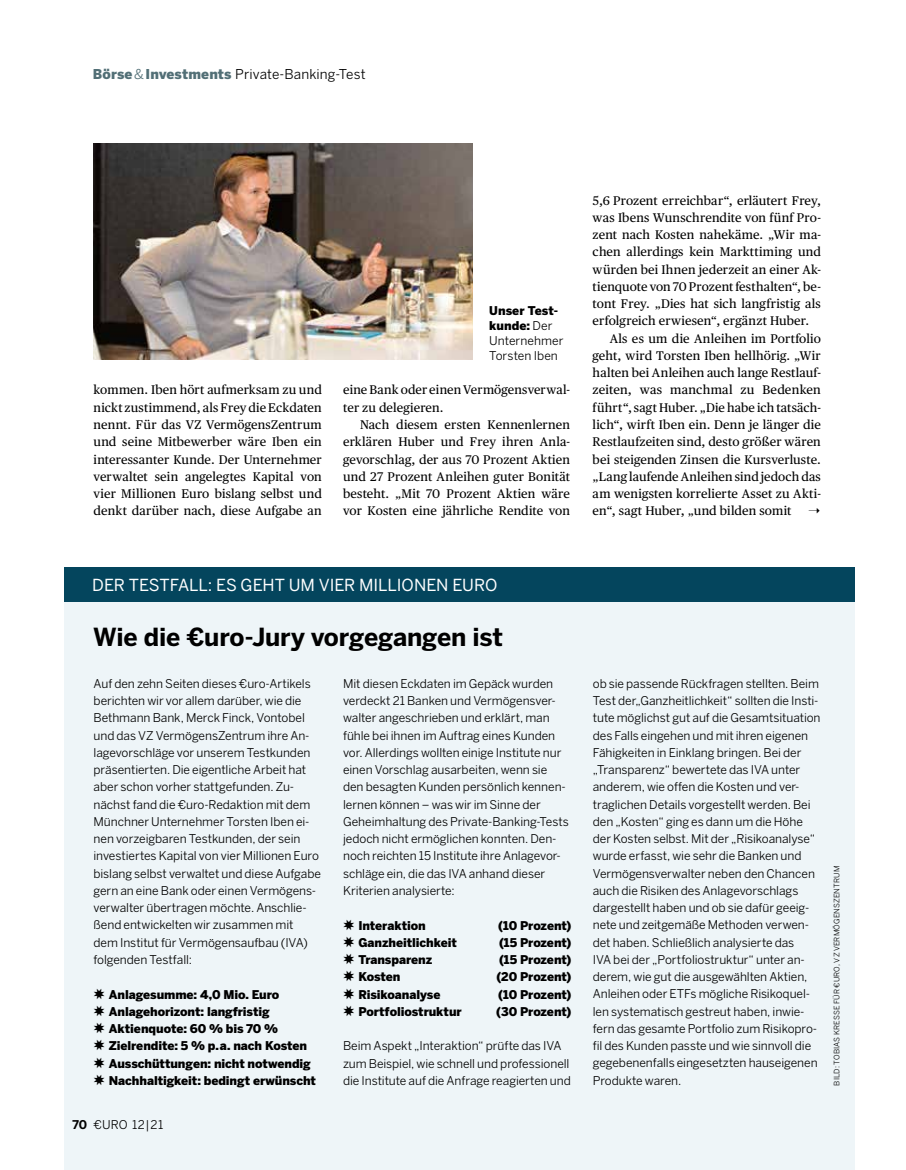
<style>
.page{position:relative;width:906px;height:1170px;background:#fff}
.page>*{position:absolute;margin:0;border:0;box-sizing:border-box;transform-origin:0 0}
.t1{font:700 24.75px "Benton Sans";letter-spacing:-.01em;color:#000}
.t2{font:16.5px "Benton Sans";letter-spacing:-.005em;color:#fff}
.t3{font:13.5px "Benton Sans";letter-spacing:.01em;color:#000}
.t4{font:12.6px/17.2px "Publico Text";letter-spacing:.01em;color:#000;text-align:justify}
.t5{font:12px/17.2px "Benton Sans";letter-spacing:-.005em;color:#000}
.t6{font:900 12px/17.2px "Benton Sans";letter-spacing:-.005em;color:#000}
.t7{font:7.5px "Benton Sans";letter-spacing:.02em;color:#000}
.s1{font-weight:900;color:#526f76}
.s2{color:#526f76}
.s3{font-weight:900}
.s4{font-weight:700}
</style>
<div class="page">
<div style="left:64px;top:567px;width:790px;height:602px;background:#eef5f8"></div>
<div style="left:64px;top:567px;width:790px;height:34px;background:#04455d"></div>
<img style="left:94px;top:144px;width:378px;height:216px">
<p class="t3" style="left:93px;top:66px;width:274px"><span class="s1">Börse</span><span class="s2">&amp;</span><span class="s1">Investments</span> Private-Banking-Test</p>
<p class="t4" style="left:94px;top:380px;width:230px">kommen. Iben hört aufmerksam zu und nickt zustimmend, als Frey die Eckdaten nennt. Für das VZ VermögensZentrum und seine Mitbewerber wäre Iben ein interessanter Kunde. Der Unternehmer verwaltet sein angelegtes Kapital von vier Millionen Euro bislang selbst und denkt darüber nach, diese Aufgabe an</p>
<p class="t5" style="left:489px;top:303px;width:76px;line-height:15px"><span class="s3">Unser Test&shy;kunde:</span> Der<br>Unternehmer<br>Torsten Iben</p>
<p class="t4" style="left:343px;top:380px;width:228px">eine Bank oder einen Vermögensverwal&shy;ter zu delegieren.</p>
<p class="t4" style="left:343px;top:415px;width:228px;text-indent:17px">Nach diesem ersten Kennenlernen erklären Huber und Frey ihren Anla&shy;gevorschlag, der aus 70 Prozent Aktien und 27 Prozent Anleihen guter Bonität besteht. „Mit 70 Prozent Aktien wäre vor Kosten eine jährliche Rendite von</p>
<p class="t4" style="left:592px;top:191px;width:230px">5,6 Prozent erreichbar“, erläutert Frey,</p>
<p class="t4" style="left:592px;top:208px;width:230px">was Ibens Wunschrendite von fünf Pro-</p>
<p class="t4" style="left:592px;top:225px;width:230px">zent nach Kosten nahekäme. „Wir ma-</p>
<p class="t4" style="left:592px;top:242px;width:230px">chen allerdings kein Markttiming und</p>
<p class="t4" style="left:592px;top:260px;width:230px">würden bei Ihnen jederzeit an einer Ak-</p>
<p class="t4" style="left:592px;top:277px;width:230px">tienquote von 70 Prozent festhalten“, be-</p>
<p class="t4" style="left:592px;top:294px;width:230px">tont Frey. „Dies hat sich langfristig als</p>
<p class="t4" style="left:592px;top:311px;width:218px">erfolgreich erwiesen“, ergänzt Huber.</p>
<p class="t4" style="left:609px;top:329px;width:213px">Als es um die Anleihen im Portfolio</p>
<p class="t4" style="left:592px;top:346px;width:230px">geht, wird Torsten Iben hellhörig. „Wir</p>
<p class="t4" style="left:592px;top:363px;width:230px">halten bei Anleihen auch lange Restlauf-</p>
<p class="t4" style="left:592px;top:380px;width:230px">zeiten, was manchmal zu Bedenken</p>
<p class="t4" style="left:592px;top:398px;width:230px">führt“, sagt Huber. „Die habe ich tatsäch-</p>
<p class="t4" style="left:592px;top:415px;width:230px">lich“, wirft Iben ein. Denn je länger die</p>
<p class="t4" style="left:592px;top:432px;width:230px">Restlaufzeiten sind, desto größer wären</p>
<p class="t4" style="left:592px;top:449px;width:230px">bei steigenden Zinsen die Kursverluste.</p>
<p class="t4" style="left:592px;top:467px;width:230px">„Lang laufende Anleihen sind jedoch das</p>
<p class="t4" style="left:592px;top:484px;width:230px">am wenigsten korrelierte Asset zu Akti-</p>
<p class="t4" style="left:592px;top:501px;width:200px">en“, sagt Huber, „und bilden somit</p>
<h2 class="t2" style="left:92px;top:575px;width:407px">DER TESTFALL: ES GEHT UM VIER MILLIONEN EURO</h2>
<h1 class="t1" style="left:93px;top:623px;width:411px">Wie die €uro-Jury vorgegangen ist</h1>
<p class="t5" style="left:94px;top:675px;width:229px">Auf den zehn Seiten dieses €uro-Artikels berichten wir vor allem darüber, wie die Bethmann Bank, Merck Finck, Vontobel und das VZ VermögensZentrum ihre An&shy;lagevorschläge vor unserem Testkunden präsentierten. Die eigentliche Arbeit hat aber schon vorher stattgefunden. Zu&shy;nächst fand die €uro-Redaktion mit dem Münchner Unternehmer Torsten Iben ei&shy;nen vorzeigbaren Testkunden, der sein investiertes Kapital von vier Millionen Euro bislang selbst verwaltet und diese Aufgabe gern an eine Bank oder einen Vermögens&shy;verwalter übertragen möchte. Anschlie&shy;ßend entwickelten wir zusammen mit<br>dem Institut für Vermögensaufbau (IVA) folgenden Testfall:</p>
<p class="t6" style="left:94px;top:985px;width:224px">✸ Anlagesumme: 4,0 Mio. Euro<br>✸ Anlagehorizont: langfristig<br>✸ Aktienquote: 60 % bis 70 %<br>✸ Zielrendite: 5 % p.a. nach Kosten ✸ Ausschüttungen: nicht notwendig ✸ Nachhaltigkeit: bedingt erwünscht</p>
<p class="t5" style="left:72px;top:1115px;width:92px"><span class="s4">70</span> €URO 12|21</p>
<p class="t5" style="left:343px;top:675px;width:227px">Mit diesen Eckdaten im Gepäck wurden verdeckt 21 Banken und Vermögensver&shy;walter angeschrieben und erklärt, man fühle bei ihnen im Auftrag eines Kunden vor. Allerdings wollten einige Institute nur einen Vorschlag ausarbeiten, wenn sie den besagten Kunden persönlich kennen&shy;lernen können – was wir im Sinne der Geheimhaltung des Private-Banking-Tests jedoch nicht ermöglichen konnten. Den&shy;noch reichten 15 Institute ihre Anlagevor&shy;schläge ein, die das IVA anhand dieser Kriterien analysierte:</p>
<p class="t6" style="left:343px;top:916px;width:84px">✸ Interaktion</p>
<p class="t6" style="left:498px;top:916px;width:75px">(10 Prozent)</p>
<p class="t6" style="left:343px;top:934px;width:115px">✸ Ganzheitlichkeit</p>
<p class="t6" style="left:499px;top:934px;width:74px">(15 Prozent)</p>
<p class="t6" style="left:343px;top:951px;width:91px">✸ Transparenz</p>
<p class="t6" style="left:499px;top:951px;width:74px">(15 Prozent)</p>
<p class="t6" style="left:343px;top:968px;width:59px">✸ Kosten</p>
<p class="t6" style="left:496px;top:968px;width:76px">(20 Prozent)</p>
<p class="t6" style="left:343px;top:985px;width:99px">✸ Risikoanalyse</p>
<p class="t6" style="left:498px;top:985px;width:75px">(10 Prozent)</p>
<p class="t6" style="left:343px;top:1003px;width:120px">✸ Portfoliostruktur</p>
<p class="t6" style="left:496px;top:1003px;width:77px">(30 Prozent)</p>
<p class="t5" style="left:343px;top:1037px;width:229px">Beim Aspekt „Interaktion“ prüfte das IVA zum Beispiel, wie schnell und professionell die Institute auf die Anfrage reagierten und</p>
<p class="t5" style="left:593px;top:675px;width:229px">ob sie passende Rückfragen stellten. Beim Test der„Ganzheitlichkeit“ sollten die Insti&shy;tute möglichst gut auf die Gesamtsituation des Falls eingehen und mit ihren eigenen Fähigkeiten in Einklang bringen. Bei der „Transparenz“ bewertete das IVA unter anderem, wie offen die Kosten und ver&shy;traglichen Details vorgestellt werden. Bei den „Kosten“ ging es dann um die Höhe der Kosten selbst. Mit der „Risikoanalyse“ wurde erfasst, wie sehr die Banken und Vermögensverwalter neben den Chancen auch die Risiken des Anlagevorschlags dargestellt haben und ob sie dafür geeig&shy;nete und zeitgemäße Methoden verwen&shy;det haben. Schließlich analysierte das<br>IVA bei der „Portfoliostruktur“ unter an&shy;derem, wie gut die ausgewählten Aktien, Anleihen oder ETFs mögliche Risikoquel&shy;len systematisch gestreut haben, inwie&shy;fern das gesamte Portfolio zum Risikopro&shy;fil des Kunden passte und wie sinnvoll die gegebenenfalls eingesetzten hauseigenen Produkte waren.</p>
<p class="t7" style="left:832px;top:1085px;width:221px;rotate:-90deg">BILD: TOBIAS KRESSE FÜR €URO, VZ VERMÖGENSZENTRUM</p>
</div>
